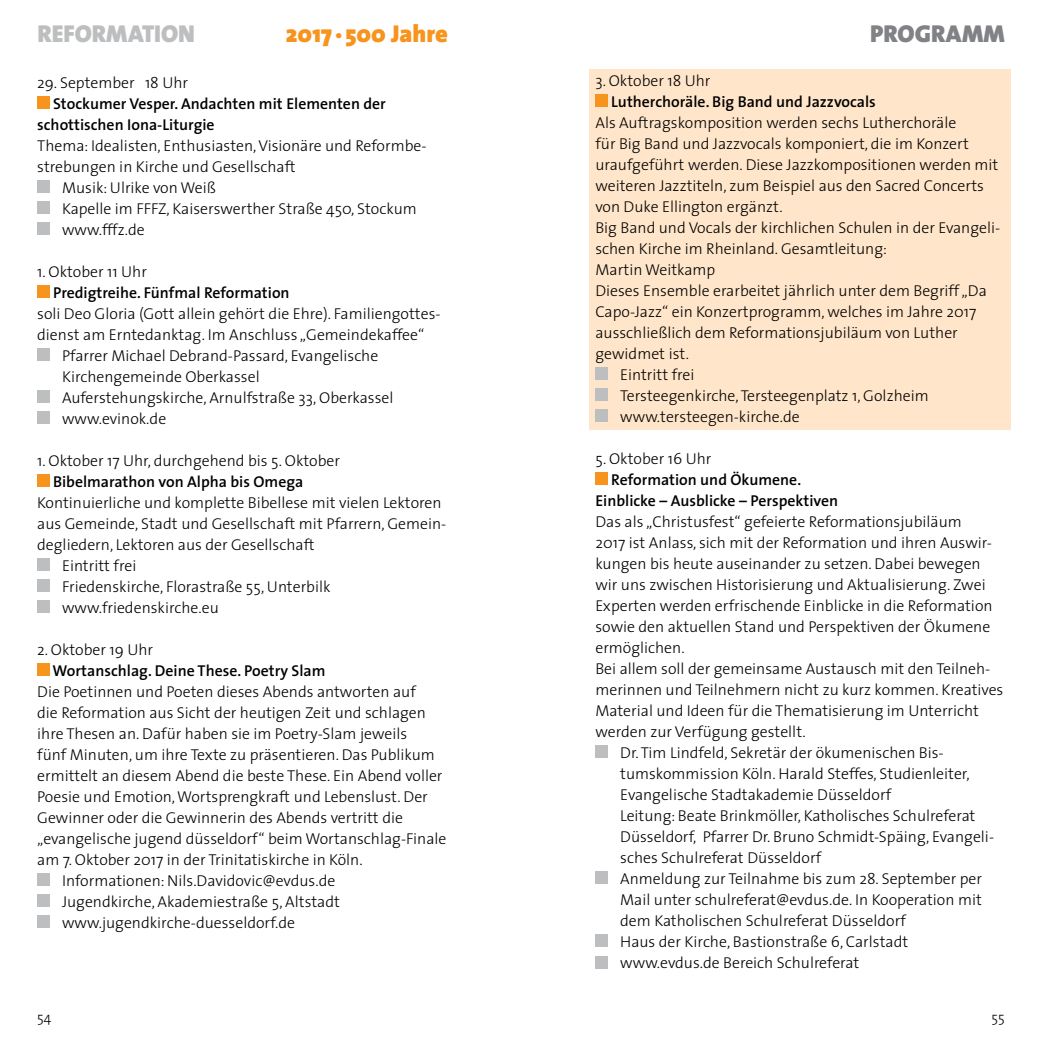
<style>
.page{position:relative;width:1042px;height:1042px;background:#fff}
.page>*{position:absolute;margin:0;border:0;box-sizing:border-box;transform-origin:0 0}
.t1{font:900 24.5px "The Sans";color:#f7941e}
.t2{font:900 24.5px "The Sans";color:#bcbec0}
.t3{font:900 24.5px "The Sans";color:#808285}
.t4{font:300 15.75px "The Sans";color:#000}
.t5{font:600 15.75px/21px "The Sans";color:#000}
.t6{font:300 14px "The Sans";color:#000}
</style>
<div class="page">
<div style="left:589px;top:69px;width:422px;height:361px;background:#ffe6ca"></div>
<div style="left:595px;top:95px;width:13px;height:12px;background:#f7941e"></div>
<div style="left:595px;top:368px;width:13px;height:12px;background:#bcbec0"></div>
<div style="left:595px;top:389px;width:13px;height:12px;background:#bcbec0"></div>
<div style="left:595px;top:410px;width:13px;height:12px;background:#bcbec0"></div>
<div style="left:595px;top:473px;width:13px;height:12px;background:#f7941e"></div>
<div style="left:595px;top:746px;width:13px;height:12px;background:#bcbec0"></div>
<div style="left:595px;top:872px;width:13px;height:12px;background:#bcbec0"></div>
<div style="left:595px;top:935px;width:13px;height:12px;background:#bcbec0"></div>
<div style="left:595px;top:956px;width:13px;height:12px;background:#bcbec0"></div>
<div style="left:37px;top:97px;width:13px;height:12px;background:#f7941e"></div>
<div style="left:37px;top:181px;width:13px;height:12px;background:#bcbec0"></div>
<div style="left:37px;top:202px;width:13px;height:12px;background:#bcbec0"></div>
<div style="left:37px;top:223px;width:13px;height:12px;background:#bcbec0"></div>
<div style="left:37px;top:286px;width:13px;height:12px;background:#f7941e"></div>
<div style="left:37px;top:349px;width:13px;height:12px;background:#bcbec0"></div>
<div style="left:37px;top:391px;width:13px;height:12px;background:#bcbec0"></div>
<div style="left:37px;top:412px;width:13px;height:12px;background:#bcbec0"></div>
<div style="left:37px;top:475px;width:13px;height:12px;background:#f7941e"></div>
<div style="left:37px;top:559px;width:13px;height:12px;background:#bcbec0"></div>
<div style="left:37px;top:580px;width:13px;height:12px;background:#bcbec0"></div>
<div style="left:37px;top:601px;width:13px;height:12px;background:#bcbec0"></div>
<div style="left:37px;top:664px;width:13px;height:12px;background:#f7941e"></div>
<div style="left:37px;top:874px;width:13px;height:12px;background:#bcbec0"></div>
<div style="left:37px;top:895px;width:13px;height:12px;background:#bcbec0"></div>
<div style="left:37px;top:916px;width:13px;height:12px;background:#bcbec0"></div>
<h1 class="t2" style="left:37px;top:13px;width:159px">REFORMATION</h1>
<h1 class="t1" style="left:286px;top:13px;width:164px">2017 . 500 JAHRE</h1>
<h1 class="t3" style="left:870px;top:13px;width:136px">PROGRAMM</h1>
<p class="t4" style="left:37px;top:70px;width:152px">29. September 18 Uhr</p>
<p class="t5" style="left:37px;top:93px;width:350px;text-indent:16px">Stockumer Vesper. Andachten mit Elementen der schottischen Iona-Liturgie</p>
<p class="t4" style="left:37px;top:133px;width:391px">Thema: Idealisten, Enthusiasten, Visionäre und Reformbe-</p>
<p class="t4" style="left:37px;top:154px;width:260px">strebungen in Kirche und Gesellschaft</p>
<p class="t4" style="left:62px;top:175px;width:156px">Musik: Ulrike von Weiß</p>
<p class="t4" style="left:62px;top:196px;width:356px">Kapelle im FFFZ, Kaiserswerther Straße 450, Stockum</p>
<p class="t4" style="left:62px;top:217px;width:84px">www.fffz.de</p>
<p class="t4" style="left:37px;top:259px;width:111px">1. Oktober 11 Uhr</p>
<p class="t5" style="left:53px;top:282px;width:238px">Predigtreihe. Fünfmal Reformation</p>
<p class="t4" style="left:37px;top:301px;width:405px">soli Deo Gloria (Gott allein gehört die Ehre). Familiengottes-</p>
<p class="t4" style="left:37px;top:322px;width:389px">dienst am Erntedanktag. Im Anschluss „Gemeindekaffee“</p>
<p class="t4" style="left:62px;top:343px;width:318px">Pfarrer Michael Debrand-Passard, Evangelische</p>
<p class="t4" style="left:62px;top:364px;width:199px">Kirchengemeinde Oberkassel</p>
<p class="t4" style="left:62px;top:385px;width:333px">Auferstehungskirche, Arnulfstraße 33, Oberkassel</p>
<p class="t4" style="left:62px;top:406px;width:106px">www.evinok.de</p>
<p class="t4" style="left:37px;top:448px;width:304px">1. Oktober 17 Uhr, durchgehend bis 5. Oktober</p>
<p class="t5" style="left:53px;top:471px;width:252px">Bibelmarathon von Alpha bis Omega</p>
<p class="t4" style="left:37px;top:490px;width:406px">Kontinuierliche und komplette Bibellese mit vielen Lektoren</p>
<p class="t4" style="left:37px;top:511px;width:411px">aus Gemeinde, Stadt und Gesellschaft mit Pfarrern, Gemein-</p>
<p class="t4" style="left:37px;top:532px;width:279px">degliedern, Lektoren aus der Gesellschaft</p>
<p class="t4" style="left:62px;top:553px;width:76px">Eintritt frei</p>
<p class="t4" style="left:62px;top:574px;width:270px">Friedenskirche, Florastraße 55, Unterbilk</p>
<p class="t4" style="left:62px;top:595px;width:158px">www.friedenskirche.eu</p>
<p class="t4" style="left:37px;top:637px;width:117px">2. Oktober 19 Uhr</p>
<p class="t5" style="left:52px;top:660px;width:275px">Wortanschlag. Deine These. Poetry Slam</p>
<p class="t4" style="left:37px;top:679px;width:380px">Die Poetinnen und Poeten dieses Abends antworten auf</p>
<p class="t4" style="left:37px;top:700px;width:390px">die Reformation aus Sicht der heutigen Zeit und schlagen</p>
<p class="t4" style="left:37px;top:721px;width:371px">ihre Thesen an. Dafür haben sie im Poetry-Slam jeweils</p>
<p class="t4" style="left:37px;top:742px;width:399px">fünf Minuten, um ihre Texte zu präsentieren. Das Publikum</p>
<p class="t4" style="left:37px;top:763px;width:407px">ermittelt an diesem Abend die beste These. Ein Abend voller</p>
<p class="t4" style="left:37px;top:784px;width:392px">Poesie und Emotion, Wortsprengkraft und Lebenslust. Der</p>
<p class="t4" style="left:37px;top:805px;width:367px">Gewinner oder die Gewinnerin des Abends vertritt die</p>
<p class="t4" style="left:37px;top:826px;width:411px">„evangelische jugend düsseldorf“ beim Wortanschlag-Finale</p>
<p class="t4" style="left:37px;top:847px;width:327px">am 7. Oktober 2017 in der Trinitatiskirche in Köln.</p>
<p class="t4" style="left:62px;top:868px;width:275px">Informationen: Nils.Davidovic@evdus.de</p>
<p class="t4" style="left:62px;top:889px;width:279px">Jugendkirche, Akademiestraße 5, Altstadt</p>
<p class="t4" style="left:62px;top:910px;width:235px">www.jugendkirche-duesseldorf.de</p>
<p class="t4" style="left:595px;top:68px;width:117px">3. Oktober 18 Uhr</p>
<p class="t5" style="left:611px;top:91px;width:266px">Lutherchoräle. Big Band und Jazzvocals</p>
<p class="t4" style="left:595px;top:110px;width:362px">Als Auftragskomposition werden sechs Lutherchoräle</p>
<p class="t4" style="left:595px;top:131px;width:375px">für Big Band und Jazzvocals komponiert, die im Konzert</p>
<p class="t4" style="left:595px;top:152px;width:404px">uraufgeführt werden. Diese Jazzkompositionen werden mit</p>
<p class="t4" style="left:595px;top:173px;width:390px">weiteren Jazztiteln, zum Beispiel aus den Sacred Concerts</p>
<p class="t4" style="left:595px;top:194px;width:189px">von Duke Ellington ergänzt.</p>
<p class="t4" style="left:595px;top:215px;width:406px">Big Band und Vocals der kirchlichen Schulen in der Evangeli-</p>
<p class="t4" style="left:595px;top:236px;width:293px">schen Kirche im Rheinland. Gesamtleitung:</p>
<p class="t4" style="left:595px;top:257px;width:121px">Martin Weitkamp</p>
<p class="t4" style="left:595px;top:278px;width:393px">Dieses Ensemble erarbeitet jährlich unter dem Begriff „Da</p>
<p class="t4" style="left:595px;top:299px;width:382px">Capo-Jazz“ ein Konzertprogramm, welches im Jahre 2017</p>
<p class="t4" style="left:595px;top:320px;width:364px">ausschließlich dem Reformationsjubiläum von Luther</p>
<p class="t4" style="left:595px;top:341px;width:95px">gewidmet ist.</p>
<p class="t4" style="left:620px;top:362px;width:76px">Eintritt frei</p>
<p class="t4" style="left:620px;top:383px;width:310px">Tersteegenkirche, Tersteegenplatz 1, Golzheim</p>
<p class="t4" style="left:620px;top:404px;width:181px">www.tersteegen-kirche.de</p>
<p class="t4" style="left:595px;top:446px;width:117px">5. Oktober 16 Uhr</p>
<p class="t5" style="left:595px;top:469px;width:244px;text-indent:16px">Reformation und Ökumene.<br>Einblicke – Ausblicke – Perspektiven</p>
<p class="t4" style="left:595px;top:509px;width:368px">Das als „Christusfest“ gefeierte Reformationsjubiläum</p>
<p class="t4" style="left:595px;top:530px;width:398px">2017 ist Anlass, sich mit der Reformation und ihren Auswir-</p>
<p class="t4" style="left:595px;top:551px;width:387px">kungen bis heute auseinander zu setzen. Dabei bewegen</p>
<p class="t4" style="left:595px;top:572px;width:392px">wir uns zwischen Historisierung und Aktualisierung. Zwei</p>
<p class="t4" style="left:595px;top:593px;width:399px">Experten werden erfrischende Einblicke in die Reformation</p>
<p class="t4" style="left:595px;top:614px;width:396px">sowie den aktuellen Stand und Perspektiven der Ökumene</p>
<p class="t4" style="left:595px;top:635px;width:91px">ermöglichen.</p>
<p class="t4" style="left:595px;top:656px;width:396px">Bei allem soll der gemeinsame Austausch mit den Teilneh-</p>
<p class="t4" style="left:595px;top:677px;width:409px">merinnen und Teilnehmern nicht zu kurz kommen. Kreatives</p>
<p class="t4" style="left:595px;top:698px;width:385px">Material und Ideen für die Thematisierung im Unterricht</p>
<p class="t4" style="left:595px;top:719px;width:212px">werden zur Verfügung gestellt.</p>
<p class="t4" style="left:620px;top:740px;width:325px">Dr. Tim Lindfeld, Sekretär der ökumenischen Bis-</p>
<p class="t4" style="left:620px;top:761px;width:351px">tumskommission Köln. Harald Steffes, Studienleiter,</p>
<p class="t4" style="left:620px;top:782px;width:273px">Evangelische Stadtakademie Düsseldorf</p>
<p class="t4" style="left:620px;top:803px;width:357px">Leitung: Beate Brinkmöller, Katholisches Schulreferat</p>
<p class="t4" style="left:620px;top:824px;width:375px">Düsseldorf, Pfarrer Dr. Bruno Schmidt-Späing, Evangeli-</p>
<p class="t4" style="left:620px;top:845px;width:203px">sches Schulreferat Düsseldorf</p>
<p class="t4" style="left:620px;top:866px;width:363px">Anmeldung zur Teilnahme bis zum 28. September per</p>
<p class="t4" style="left:620px;top:887px;width:363px">Mail unter schulreferat@evdus.de. In Kooperation mit</p>
<p class="t4" style="left:620px;top:908px;width:287px">dem Katholischen Schulreferat Düsseldorf</p>
<p class="t4" style="left:620px;top:929px;width:289px">Haus der Kirche, Bastionstraße 6, Carlstadt</p>
<p class="t4" style="left:620px;top:950px;width:241px">www.evdus.de Bereich Schulreferat</p>
<p class="t6" style="left:37px;top:1006px;width:16px">54</p>
<p class="t6" style="left:991px;top:1006px;width:15px">55</p>
</div>
